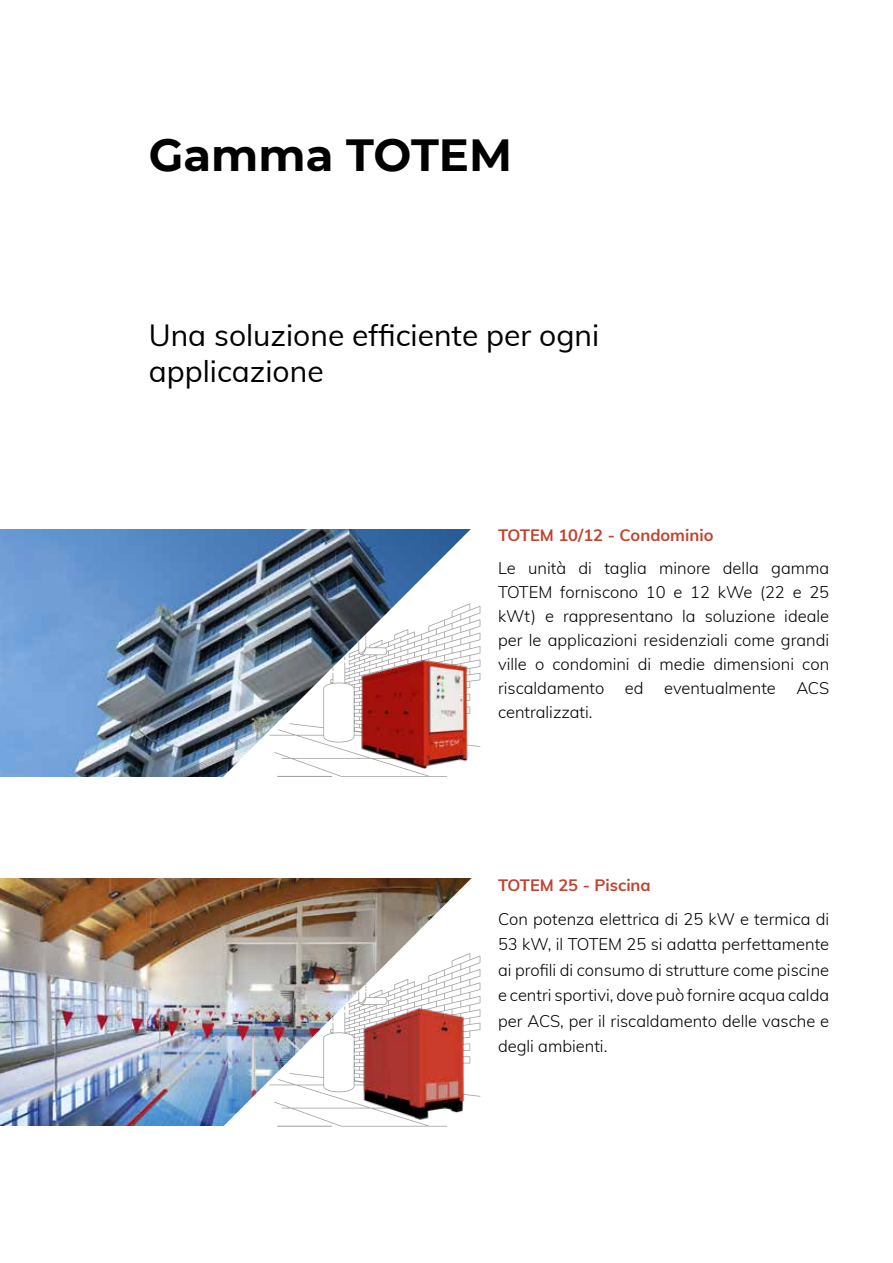
<style>
.page{position:relative;width:893px;height:1263px;background:#fff}
.page>*{position:absolute;margin:0;border:0;box-sizing:border-box;transform-origin:0 0}
.t1{font:700 45px "Montserrat";color:#000}
.t2{font:30px/36px "Muli";color:#000}
.t3{font:300 16.5px/24px "Muli";color:#000;text-align:justify}
.t4{font:700 16.5px "Muli";color:#c3432e}
</style>
<div class="page">
<img style="left:0;top:530px;width:222px;height:246px">
<img style="left:222px;top:529px;width:259px;height:248px">
<svg style="left:269px;top:603px;width:211px;height:174px"></svg>
<hr style="left:277px;top:776px;width:55px;height:1px;background:#9d9d9c">
<img style="left:359px;top:659px;width:110px;height:110px">
<img style="left:0;top:878px;width:222px;height:247px">
<img style="left:222px;top:878px;width:259px;height:249px">
<img style="left:269px;top:953px;width:211px;height:173px">
<hr style="left:277px;top:1126px;width:55px;height:1px;background:#9d9d9c">
<img style="left:356px;top:1008px;width:111px;height:114px">
<h1 class="t1" style="left:149px;top:123px;width:365px">Gamma TOTEM</h1>
<h2 class="t2" style="left:149px;top:316px;width:452px">Una soluzione efficiente per ogni applicazione</h2>
<p class="t4" style="left:498px;top:523px;width:217px">TOTEM 10/12 - Condominio</p>
<p class="t3" style="left:498px;top:555px;width:333px">Le unità di taglia minore della gamma TOTEM forniscono 10 e 12 kWe (22 e 25 kWt) e rappresentano la soluzione ideale per le applicazioni residenziali come grandi ville o condomini di medie dimensioni con riscaldamento ed eventualmente ACS centralizzati.</p>
<p class="t4" style="left:498px;top:873px;width:154px">TOTEM 25 - Piscina</p>
<p class="t3" style="left:498px;top:905px;width:333px;line-height:25.5px">Con potenza elettrica di 25 kW e termica di 53 kW, il TOTEM 25 si adatta perfettamente ai profili di consumo di strutture come piscine e centri sportivi, dove può fornire acqua calda per ACS, per il riscaldamento delle vasche e degli ambienti.</p>
</div>
